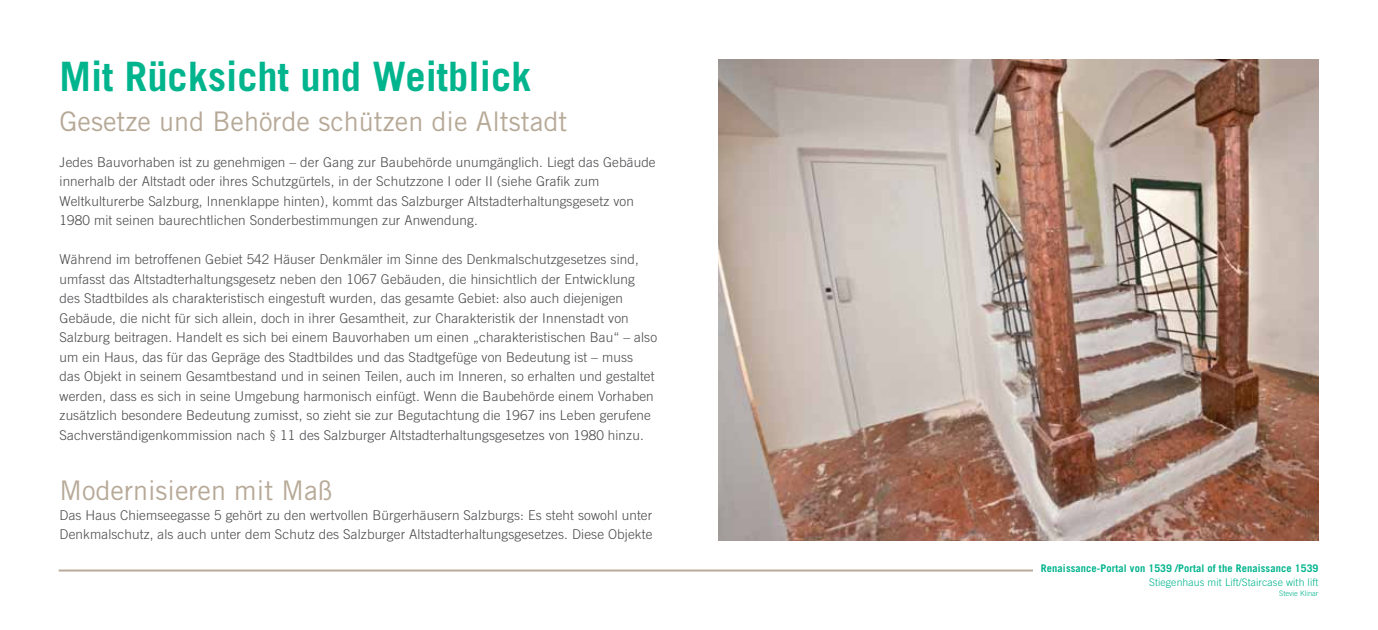
<style>
.page{position:relative;width:1378px;height:630px;background:#fff}
.page>*{position:absolute;margin:0;border:0;box-sizing:border-box;transform-origin:0 0}
.t1{font:700 40.5px "Trade Gothic LT";color:#00b48d}
.t2{font:27px "Trade Gothic LT";color:#b7a997}
.t3{font:300 13.5px/19.5px "Trade Gothic LT";letter-spacing:.01em;color:#4a4a4d}
.t4{font:700 10.5px "Trade Gothic LT";letter-spacing:.01em;color:#00b48d}
.t5{font:300 10.5px "Trade Gothic LT";letter-spacing:.01em;color:#00b48d}
.t6{font:300 7.5px "Trade Gothic LT";color:#00b48d}
</style>
<div class="page">
<hr style="left:59px;top:569px;width:974px;height:2px;background:#b7a997">
<img style="left:719px;top:60px;width:599px;height:480px">
<h1 class="t1" style="left:60px;top:51px;width:473px">Mit Rücksicht und Weitblick</h1>
<h2 class="t2" style="left:60px;top:105px;width:509px">Gesetze und Behörde schützen die Altstadt</h2>
<p class="t3" style="left:60px;top:152px;width:598px">Jedes Bauvorhaben ist zu genehmigen – der Gang zur Baubehörde unumgänglich. Liegt das Gebäude innerhalb der Altstadt oder ihres Schutzgürtels, in der Schutzzone I oder II (siehe Grafik zum Weltkulturerbe Salzburg, Innenklappe hinten), kommt das Salzburger Altstadterhaltungsgesetz von 1980 mit seinen baurechtlichen Sonderbestimmungen zur Anwendung.</p>
<p class="t3" style="left:60px;top:249px;width:599px">Während im betroffenen Gebiet 542 Häuser Denkmäler im Sinne des Denkmalschutzgesetzes sind, umfasst das Altstadterhaltungsgesetz neben den 1067 Gebäuden, die hinsichtlich der Entwicklung des Stadtbildes als charakteristisch eingestuft wurden, das gesamte Gebiet: also auch diejenigen Gebäude, die nicht für sich allein, doch in ihrer Gesamtheit, zur Charakteristik der Innenstadt von Salzburg beitragen. Handelt es sich bei einem Bauvorhaben um einen „charakteristischen Bau“ – also um ein Haus, das für das Gepräge des Stadtbildes und das Stadtgefüge von Bedeutung ist – muss das Objekt in seinem Gesamtbestand und in seinen Teilen, auch im Inneren, so erhalten und gestaltet werden, dass es sich in seine Umgebung harmonisch einfügt. Wenn die Baubehörde einem Vorhaben zusätzlich besondere Bedeutung zumisst, so zieht sie zur Begutachtung die 1967 ins Leben gerufene Sachverständigenkommission nach § 11 des Salzburger Altstadterhaltungsgesetzes von 1980 hinzu.</p>
<h2 class="t2" style="left:60px;top:474px;width:274px">Modernisieren mit Maß</h2>
<p class="t3" style="left:60px;top:504px;width:594px">Das Haus Chiemseegasse 5 gehört zu den wertvollen Bürgerhäusern Salzburgs: Es steht sowohl unter<br>Denkmalschutz, als auch unter dem Schutz des Salzburger Altstadterhaltungsgesetzes. Diese Objekte</p>
<p class="t4" style="left:1041px;top:561px;width:279px">Renaissance-Portal von 1539 /Portal of the Renaissance 1539</p>
<p class="t5" style="left:1149px;top:575px;width:171px">Stiegenhaus mit Lift/Staircase with lift</p>
<p class="t6" style="left:1279px;top:588px;width:41px">Stevie Klinar</p>
</div>
